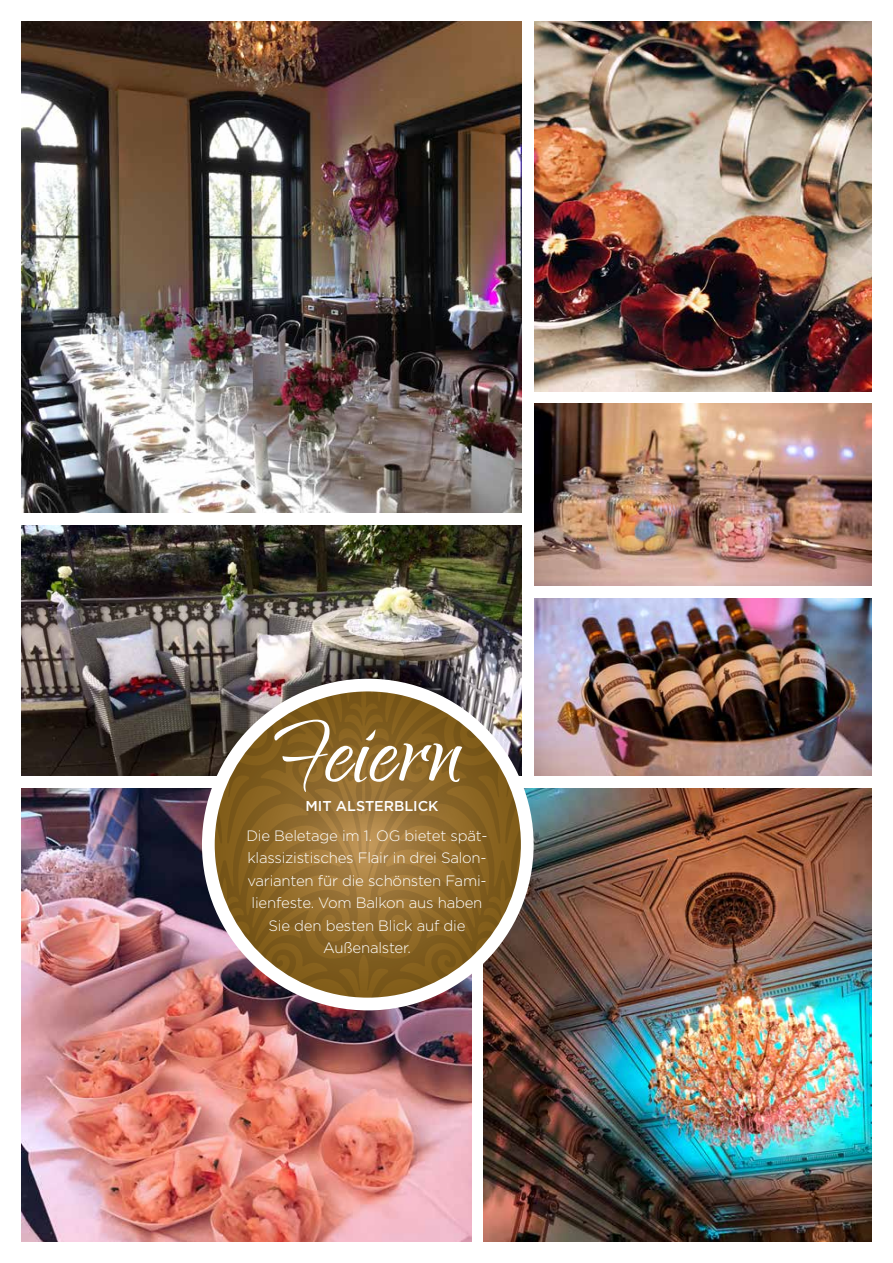
<style>
.page{position:relative;width:893px;height:1263px;background:#fff}
.page>*{position:absolute;margin:0;border:0;box-sizing:border-box;transform-origin:0 0}
.t1{font:114.6px "Qwigley";color:#fff}
.t2{font:300 15px/22.5px "Gotham HTF";letter-spacing:-.015em;color:#fff;text-align:center}
.t3{font:500 14.25px "Gotham HTF";color:#fff}
</style>
<div class="page">
<img style="left:21px;top:788px;width:450px;height:454px">
<img style="left:21px;top:21px;width:501px;height:491px">
<img style="left:484px;top:788px;width:388px;height:454px">
<img style="left:21px;top:525px;width:501px;height:251px">
<img style="left:535px;top:404px;width:337px;height:181px">
<img style="left:535px;top:598px;width:337px;height:178px">
<div style="left:202px;top:679px;width:332px;height:331px;background:#fff;border-radius:50%"></div>
<svg style="left:215px;top:691px;width:306px;height:307px;background:#927444"></svg>
<div style="left:285px;top:778px;width:173px;height:55px;background:#000;opacity:.5"></div>
<img style="left:535px;top:21px;width:337px;height:370px">
<h1 class="t1" style="left:271px;top:691px;width:192px">Feiern</h1>
<p class="t3" style="left:306px;top:797px;width:135px">MIT ALSTERBLICK</p>
<p class="t2" style="left:246px;top:824px;width:243px">Die Beletage im 1. OG bietet spät&shy;klassizistisches Flair in drei Salon&shy;varianten für die schönsten Fami&shy;lienfeste. Vom Balkon aus haben<br>Sie den besten Blick auf die<br>Außenalster.</p>
</div>
